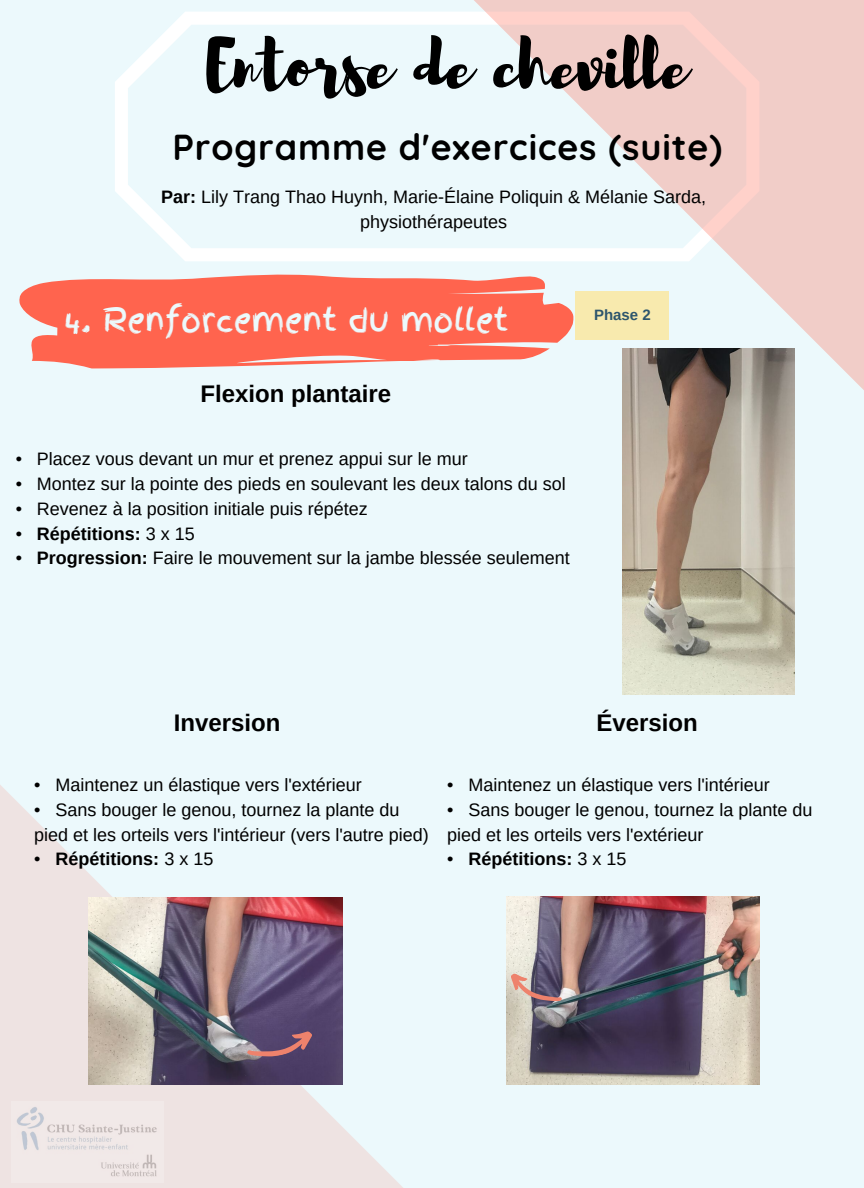
<style>
.page{position:relative;width:864px;height:1188px;background:#ecf9fc}
.page>*{position:absolute;margin:0;border:0;box-sizing:border-box;transform-origin:0 0}
.t1{font:67.5px "Brusher";color:#000}
.t2{font:700 36px "Quicksand";letter-spacing:.025em;color:#000}
.t3{font:31.5px "Finger Paint";color:#ecf9fc}
.t4{font:700 24px "Arimo";color:#000}
.t5{font:18px/24.8px "Arimo";color:#000}
.t6{font:700 18px "Arimo";color:#000}
.t7{font:700 15px "Arimo";color:#2e566d}
.s1{font-weight:700}
.s2{font-weight:400}
</style>
<div class="page">
<svg style="left:115px;top:12px;width:358px;height:236px"></svg>
<svg style="left:473px;top:0;width:391px;height:390px;fill:#f1cdc8"></svg>
<svg style="left:0;top:785px;width:403px;height:403px"></svg>
<img style="left:11px;top:1102px;width:152px;height:81px">
<img style="left:88px;top:897px;width:254px;height:187px">
<img style="left:506px;top:897px;width:254px;height:188px">
<svg style="left:19px;top:248px;width:557px;height:142px;fill:#ff644e"></svg>
<div style="left:576px;top:291px;width:93px;height:49px;background:#f8eaae"></div>
<img style="left:622px;top:348px;width:173px;height:347px">
<svg style="left:506px;top:972px;width:58px;height:37px;background:#9d8a8d"></svg>
<svg style="left:246px;top:1030px;width:69px;height:33px;background:#74546e"></svg>
<h1 class="t1" style="left:206px;top:21px;width:483px">Entorse de cheville</h1>
<h2 class="t2" style="left:172px;top:124px;width:551px">Programme d'exercices (suite)</h2>
<p class="t5" style="left:161px;top:184px;width:546px;text-align:center"><span class="s1">Par:</span> Lily Trang Thao Huynh, Marie-Élaine Poliquin &amp; Mélanie Sarda, physiothérapeutes</p>
<h3 class="t3" style="left:64px;top:297px;width:446px">4. Renforcement du mollet</h3>
<p class="t7" style="left:594px;top:307px;width:58px">Phase 2</p>
<h3 class="t4" style="left:200px;top:380px;width:192px">Flexion plantaire</h3>
<p class="t5" style="left:16px;top:447px;width:454px">• Placez vous devant un mur et prenez appui sur le mur</p>
<p class="t5" style="left:16px;top:471px;width:552px">• Montez sur la pointe des pieds en soulevant les deux talons du sol</p>
<p class="t5" style="left:16px;top:496px;width:354px">• Revenez à la position initiale puis répétez</p>
<p class="t6" style="left:16px;top:523px;width:181px"><span class="s2">•</span> Répétitions: <span class="s2">3 x 15</span></p>
<p class="t5" style="left:16px;top:546px;width:556px">• <span class="s1">Progression:</span> Faire le mouvement sur la jambe blessée seulement</p>
<h3 class="t4" style="left:174px;top:709px;width:108px">Inversion</h3>
<h3 class="t4" style="left:596px;top:709px;width:103px">Éversion</h3>
<p class="t5" style="left:34px;top:773px;width:329px">• Maintenez un élastique vers l'extérieur</p>
<p class="t5" style="left:34px;top:797px;width:396px">• Sans bouger le genou, tournez la plante du pied et les orteils vers l'intérieur (vers l'autre pied)</p>
<p class="t6" style="left:34px;top:849px;width:181px"><span class="s2">•</span> Répétitions: <span class="s2">3 x 15</span></p>
<p class="t5" style="left:447px;top:773px;width:324px">• Maintenez un élastique vers l'intérieur</p>
<p class="t5" style="left:447px;top:797px;width:367px">• Sans bouger le genou, tournez la plante du pied et les orteils vers l'extérieur</p>
<p class="t6" style="left:447px;top:849px;width:181px"><span class="s2">•</span> Répétitions: <span class="s2">3 x 15</span></p>
</div>
